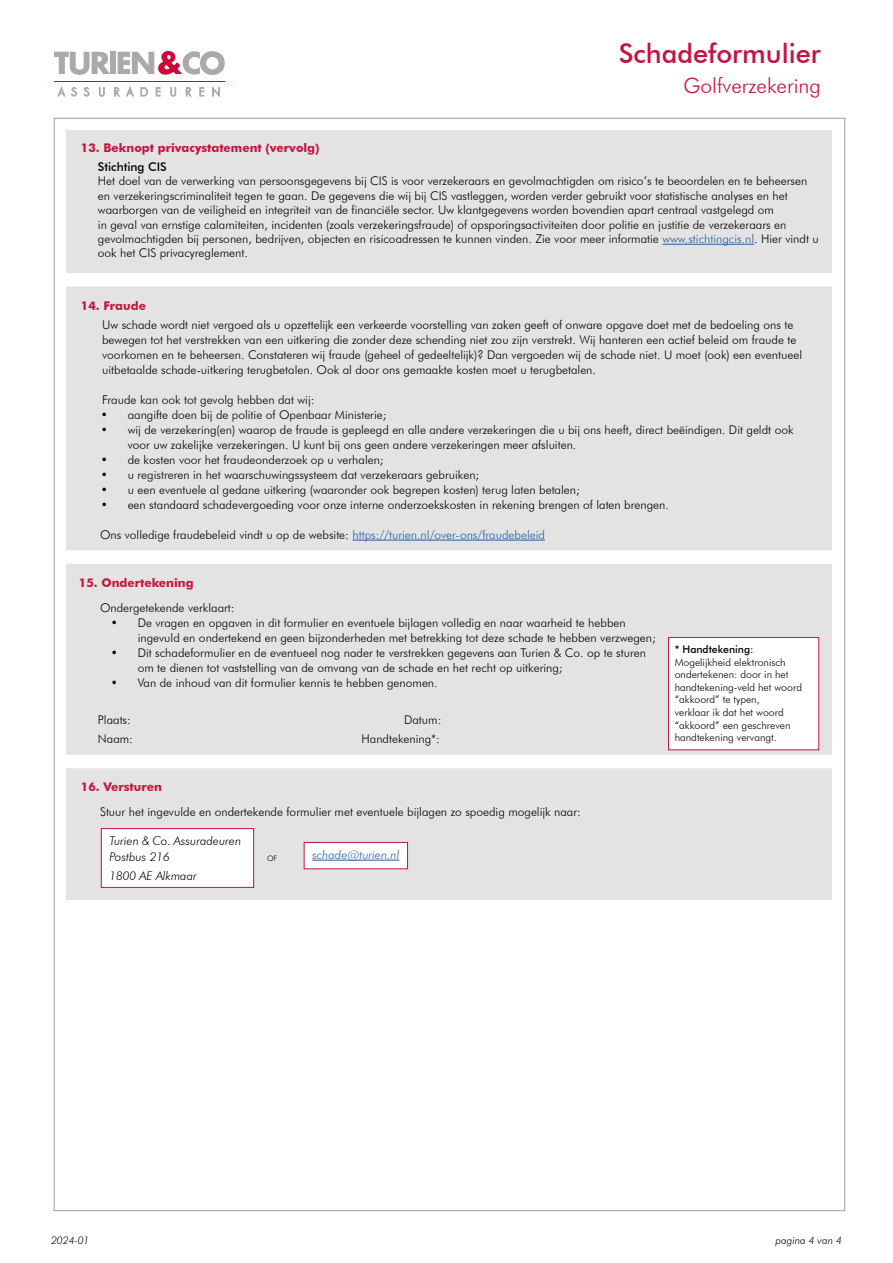
<style>
.page{position:relative;width:893px;height:1263px;background:#fff}
.page>*{position:absolute;margin:0;border:0;box-sizing:border-box;transform-origin:0 0}
.t1{font:500 27px "Futura BT";color:#c41440}
.t2{font:300 21px "Futura BT";color:#c41440}
.t3{font:300 12px/15px "Futura BT";color:#000}
.t4{font:700 12px "Futura BT";color:#c41440}
.t5{font:italic 300 12px/16.5px "Futura BT";color:#000}
.t6{font:italic 300 12px "Futura BT";color:#275b9b}
.t7{font:500 12px "Futura BT";color:#000}
.t8{font:300 10.5px/12.6px "Futura BT";color:#000}
.t9{font:italic 300 10.5px "Futura BT";color:#000}
.t10{font:500 10.5px "Futura BT";color:#000}
.t11{font:300 7.5px "Futura BT";color:#000}
.s1{color:#275b9b}
</style>
<div class="page">
<div style="left:110px;top:52px;width:5px;height:22px;background:#aaa"></div>
<svg style="left:118px;top:51px;width:107px;height:24px"></svg>
<svg style="left:54px;top:51px;width:56px;height:24px"></svg>
<svg style="left:58px;top:87px;width:7px;height:9px"></svg>
<svg style="left:71px;top:87px;width:6px;height:9px"></svg>
<svg style="left:84px;top:87px;width:5px;height:9px"></svg>
<svg style="left:99px;top:87px;width:6px;height:10px"></svg>
<svg style="left:114px;top:87px;width:6px;height:9px"></svg>
<svg style="left:126px;top:87px;width:8px;height:9px"></svg>
<svg style="left:141px;top:87px;width:7px;height:9px"></svg>
<svg style="left:156px;top:87px;width:4px;height:9px"></svg>
<svg style="left:170px;top:87px;width:6px;height:10px"></svg>
<svg style="left:186px;top:87px;width:5px;height:9px"></svg>
<svg style="left:199px;top:87px;width:5px;height:9px"></svg>
<svg style="left:212px;top:87px;width:8px;height:10px"></svg>
<hr style="left:54px;top:81px;width:171px;height:1px;background:#ce0538">
<div style="left:66px;top:131px;width:765px;height:769px;background:#e3e3e3"></div>
<hr style="left:662px;top:244px;width:92px;height:1px;background:#275b9b">
<div style="left:55px;top:273px;width:785px;height:14px;background:#fff"></div>
<hr style="left:352px;top:540px;width:193px;height:1px;background:#275b9b">
<div style="left:55px;top:550px;width:785px;height:14px;background:#fff"></div>
<div style="left:55px;top:755px;width:785px;height:13px;background:#fff"></div>
<div style="left:668px;top:637px;width:151px;height:113px;background:#fff;border:1px solid #c41440"></div>
<div style="left:101px;top:828px;width:153px;height:60px;background:#fff;border:1px solid #c41440"></div>
<div style="left:304px;top:842px;width:104px;height:27px;background:#fff;border:1px solid #c41440"></div>
<hr style="left:312px;top:860px;width:87px;height:1px;background:#275b9b">
<h1 class="t1" style="left:619px;top:37px;width:204px">Schadeformulier</h1>
<h2 class="t2" style="left:683px;top:73px;width:139px">Golfverzekering</h2>
<p class="t4" style="left:81px;top:141px;width:240px">13. Beknopt privacystatement (vervolg)</p>
<p class="t7" style="left:98px;top:159px;width:70px">Stichting CIS</p>
<p class="t3" style="left:98px;top:174px;width:722px;line-height:14.4px">Het doel van de verwerking van persoonsgegevens bij CIS is voor verzekeraars en gevolmachtigden om risico’s te beoordelen en te beheersen en verzekeringscriminaliteit tegen te gaan. De gegevens die wij bij CIS vastleggen, worden verder gebruikt voor statistische analyses en het waarborgen van de veiligheid en integriteit van de financiële sector. Uw klantgegevens worden bovendien apart centraal vastgelegd om<br>in geval van ernstige calamiteiten, incidenten (zoals verzekeringsfraude) of opsporingsactiviteiten door politie en justitie de verzekeraars en gevolmachtigden bij personen, bedrijven, objecten en risicoadressen te kunnen vinden. Zie voor meer informatie <span class="s1">www.stichtingcis.nl</span>. Hier vindt u ook het CIS privacyreglement.</p>
<p class="t4" style="left:81px;top:298px;width:67px">14. Fraude</p>
<p class="t3" style="left:102px;top:317px;width:701px">Uw schade wordt niet vergoed als u opzettelijk een verkeerde voorstelling van zaken geeft of onware opgave doet met de bedoeling ons te bewegen tot het verstrekken van een uitkering die zonder deze schending niet zou zijn verstrekt. Wij hanteren een actief beleid om fraude te voorkomen en te beheersen. Constateren wij fraude (geheel of gedeeltelijk)? Dan vergoeden wij de schade niet. U moet (ook) een eventueel uitbetaalde schade-uitkering terugbetalen. Ook al door ons gemaakte kosten moet u terugbetalen.</p>
<p class="t3" style="left:102px;top:392px;width:214px">Fraude kan ook tot gevolg hebben dat wij:</p>
<p class="t3" style="left:101px;top:407px;width:287px">• aangifte doen bij de politie of Openbaar Ministerie;</p>
<p class="t3" style="left:128px;top:422px;width:667px;text-indent:-27px">• wij de verzekering(en) waarop de fraude is gepleegd en alle andere verzekeringen die u bij ons heeft, direct beëindigen. Dit geldt ook voor uw zakelijke verzekeringen. U kunt bij ons geen andere verzekeringen meer afsluiten.</p>
<p class="t3" style="left:101px;top:452px;width:284px">• de kosten voor het fraudeonderzoek op u verhalen;</p>
<p class="t3" style="left:101px;top:467px;width:380px">• u registreren in het waarschuwingssysteem dat verzekeraars gebruiken;</p>
<p class="t3" style="left:101px;top:482px;width:481px">• u een eventuele al gedane uitkering (waaronder ook begrepen kosten) terug laten betalen;</p>
<p class="t3" style="left:101px;top:497px;width:570px">• een standaard schadevergoeding voor onze interne onderzoekskosten in rekening brengen of laten brengen.</p>
<p class="t3" style="left:100px;top:527px;width:446px">Ons volledige fraudebeleid vindt u op de website: <span class="s1">https://turien.nl/over-ons/fraudebeleid</span></p>
<p class="t4" style="left:79px;top:575px;width:116px">15. Ondertekening</p>
<p class="t3" style="left:100px;top:600px;width:136px">Ondergetekende verklaart:</p>
<p class="t3" style="left:138px;top:615px;width:520px;text-indent:-27px">• De vragen en opgaven in dit formulier en eventuele bijlagen volledig en naar waarheid te hebben ingevuld en ondertekend en geen bijzonderheden met betrekking tot deze schade te hebben verzwegen;</p>
<p class="t3" style="left:138px;top:645px;width:510px;text-indent:-27px">• Dit schadeformulier en de eventueel nog nader te verstrekken gegevens aan Turien &amp; Co. op te sturen om te dienen tot vaststelling van de omvang van de schade en het recht op uitkering;</p>
<p class="t3" style="left:111px;top:675px;width:328px">• Van de inhoud van dit formulier kennis te hebben genomen.</p>
<p class="t3" style="left:98px;top:712px;width:35px">Plaats:</p>
<p class="t3" style="left:404px;top:712px;width:39px">Datum:</p>
<p class="t3" style="left:98px;top:731px;width:37px">Naam:</p>
<p class="t3" style="left:362px;top:731px;width:80px">Handtekening*:</p>
<p class="t4" style="left:81px;top:779px;width:83px">16. Versturen</p>
<p class="t3" style="left:100px;top:804px;width:482px">Stuur het ingevulde en ondertekende formulier met eventuele bijlagen zo spoedig mogelijk naar:</p>
<p class="t11" style="left:267px;top:854px;width:12px">OF</p>
<p class="t10" style="left:675px;top:643px;width:80px">* Handtekening:</p>
<p class="t8" style="left:675px;top:655px;width:129px">Mogelijkheid elektronisch ondertekenen: door in het handtekening-veld het woord “akkoord” te typen,<br>verklaar ik dat het woord “akkoord” een geschreven handtekening vervangt.</p>
<p class="t5" style="left:109px;top:832px;width:133px">Turien &amp; Co. Assuradeuren<br>Postbus 216</p>
<p class="t5" style="left:109px;top:867px;width:89px">1800 AE Alkmaar</p>
<p class="t6" style="left:312px;top:847px;width:89px">schade@turien.nl</p>
<p class="t9" style="left:51px;top:1234px;width:40px">2024-01</p>
<p class="t9" style="left:775px;top:1234px;width:68px">pagina 4 van 4</p>
</div>
